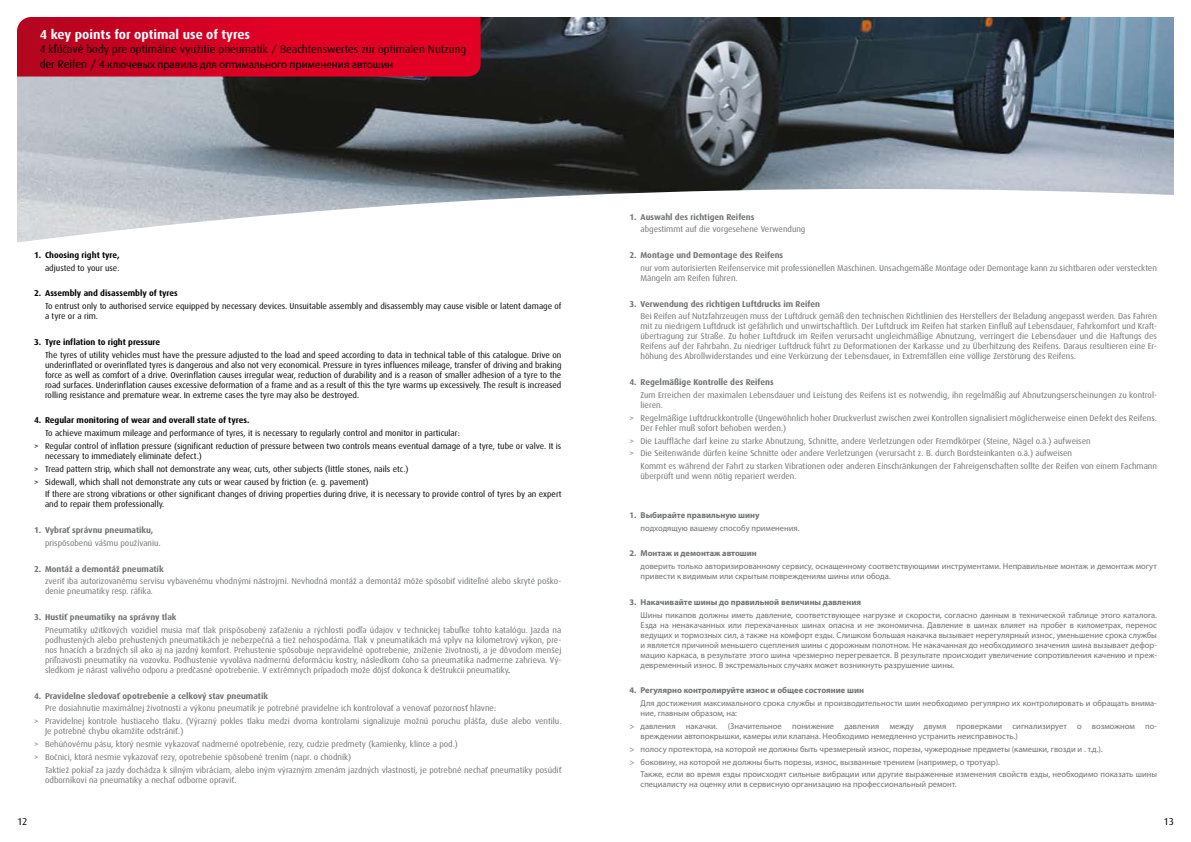
<style>
.page{position:relative;width:1191px;height:842px;background:#fff}
.page>*{position:absolute;margin:0;border:0;box-sizing:border-box;transform-origin:0 0}
.t1{font:700 13px "Dax CE";color:#fff}
.t2{font:11px "Dax CE";color:#000}
.t3{font:11px "Myriad Pro";color:#000}
.t4{font:10px "Dax CE";color:#000}
.t5{font:8.5px/10px "Dax CE";color:#707173}
.t6{font:8.5px/10px "Myriad Pro";color:#707173}
.t7{font:8.5px/10px "Dax CE";color:#000}
.t8{font:700 8.5px "Dax CE";color:#707173}
.t9{font:700 8.5px "Myriad Pro";color:#707173}
.t10{font:700 8.5px "Dax CE";color:#000}
.s1{font-family:"Dax CE"}
.s2{color:#000}
</style>
<div class="page">
<svg style="left:17px;top:17px;width:1157px;height:161px;background:#69525d"></svg>
<svg style="left:17px;top:178px;width:1157px;height:65px"></svg>
<h1 class="t1" style="left:40px;top:26px;width:212px">4 key points for optimal use of tyres</h1>
<p class="t2" style="left:40px;top:43px;width:428px">4 kľúčové body pre optimálne využitie pneumatík / Beachtenswertes zur optimalen Nutzung</p>
<p class="t3" style="left:40px;top:58px;width:355px"><span class="s1">der Reifen /</span> 4 ключевых правила для оптимального применения автошин</p>
<p class="t10" style="left:34px;top:249px;width:87px">1. Choosing right tyre,</p>
<p class="t7" style="left:45px;top:262px;width:76px">adjusted to your use.</p>
<p class="t10" style="left:34px;top:288px;width:145px">2. Assembly and disassembly of tyres</p>
<p class="t7" style="left:45px;top:301px;width:518px">To entrust only to authorised service equipped by necessary devices. Unsuitable assembly and disassembly may cause visible or latent damage of a tyre or a rim.</p>
<p class="t10" style="left:34px;top:336px;width:128px">3. Tyre inflation to right pressure</p>
<p class="t7" style="left:45px;top:349px;width:518px;text-align:justify">The tyres of utility vehicles must have the pressure adjusted to the load and speed according to data in technical table of this catalogue. Drive on underinflated or overinflated tyres is dangerous and also not very economical. Pressure in tyres influences mileage, transfer of driving and braking force as well as comfort of a drive. Overinflation causes irregular wear, reduction of durability and is a reason of smaller adhesion of a tyre to the road surfaces. Underinflation causes excessive deformation of a frame and as a result of this the tyre warms up excessively. The result is increased rolling resistance and premature wear. In extreme cases the tyre may also be destroyed.</p>
<p class="t10" style="left:34px;top:415px;width:217px">4. Regular monitoring of wear and overall state of tyres.</p>
<p class="t7" style="left:34px;top:426px;width:529px;line-height:12.8px;text-indent:11px">To achieve maximum mileage and performance of tyres, it is necessary to regularly control and monitor in particular:<br>&gt; Regular control of inflation pressure (significant reduction of pressure between two controls means eventual damage of a tyre, tube or valve. It is</p>
<p class="t7" style="left:34px;top:449px;width:376px;line-height:12.8px;text-indent:11px">necessary to immediately eliminate defect.)<br>&gt; Tread pattern strip, which shall not demonstrate any wear, cuts, other subjects (little stones, nails etc.) &gt; Sidewall, which shall not demonstrate any cuts or wear caused by friction (e. g. pavement)</p>
<p class="t7" style="left:45px;top:489px;width:518px">If there are strong vibrations or other significant changes of driving properties during drive, it is necessary to provide control of tyres by an expert and to repair them professionally.</p>
<p class="t8" style="left:34px;top:525px;width:121px">1. Vybrať správnu pneumatiku,</p>
<p class="t5" style="left:45px;top:538px;width:117px">prispôsobenú vášmu používaniu.</p>
<p class="t8" style="left:34px;top:563px;width:131px">2. Montáž a demontáž pneumatík</p>
<p class="t5" style="left:45px;top:576px;width:518px">zveriť iba autorizovanému servisu vybavenému vhodnými nástrojmi. Nevhodná montáž a demontáž môže spôsobiť viditeľné alebo skryté poško&shy;denie pneumatiky resp. ráfika.</p>
<p class="t8" style="left:34px;top:612px;width:144px">3. Hustiť pneumatiky na správny tlak</p>
<p class="t5" style="left:45px;top:625px;width:518px;text-align:justify">Pneumatiky užitkových vozidiel musia mať tlak prispôsobený zaťaženiu a rýchlosti podľa údajov v technickej tabuľke tohto katalógu. Jazda na podhustených alebo prehustených pneumatikách je nebezpečná a tiež nehospodárna. Tlak v pneumatikách má vplyv na kilometrový výkon, pre&shy;nos hnacích a brzdných síl ako aj na jazdný komfort. Prehustenie spôsobuje nepravidelné opotrebenie, zníženie životnosti, a je dôvodom menšej priľnavosti pneumatiky na vozovku. Podhustenie vyvoláva nadmernú deformáciu kostry, následkom čoho sa pneumatika nadmerne zahrieva. Vý&shy;sledkom je nárast valivého odporu a predčasné opotrebenie. V extrémnych prípadoch može dôjsť dokonca k deštrukcii pneumatiky<span class="s2">.</span></p>
<p class="t8" style="left:34px;top:690px;width:236px">4. Pravidelne sledovať opotrebenie a celkový stav pneumatík</p>
<p class="t5" style="left:34px;top:702px;width:529px;line-height:12.8px;text-indent:11px">Pre dosiahnutie maximálnej životnosti a výkonu pneumatík je potrebné pravidelne ich kontrolovať a venovať pozornosť hlavne:<br>&gt; Pravidelnej kontrole hustiaceho tlaku. (Výrazný pokles tlaku medzi dvoma kontrolami signalizuje možnú poruchu plášťa, duše alebo ventilu.</p>
<p class="t5" style="left:34px;top:725px;width:425px;line-height:12.8px;text-indent:11px">Je potrebné chybu okamžite odstrániť.)<br>&gt; Behúňovému pásu, ktorý nesmie vykazovať nadmerné opotrebenie, rezy, cudzie predmety (kamienky, klince a pod.) &gt; Bočnici, ktorá nesmie vykazovať rezy, opotrebenie spôsobené trením (napr. o chodník)</p>
<p class="t5" style="left:45px;top:764px;width:518px">Taktiež pokiaľ za jazdy dochádza k silným vibráciam, alebo iným výrazným zmenám jazdných vlastností, je potrebné nechať pneumatiky posúdiť odborníkovi na pneumatiky a nechať odborne opraviť.</p>
<p class="t8" style="left:629px;top:211px;width:126px">1. Auswahl des richtigen Reifens</p>
<p class="t5" style="left:640px;top:224px;width:166px">abgestimmt auf die vorgesehene Verwendung</p>
<p class="t8" style="left:629px;top:250px;width:155px">2. Montage und Demontage des Reifens</p>
<p class="t5" style="left:640px;top:263px;width:518px">nur vom autorisierten Reifenservice mit professionellen Maschinen. Unsachgemäße Montage oder Demontage kann zu sichtbaren oder versteckten<br>Mängeln am Reifen führen.</p>
<p class="t8" style="left:629px;top:298px;width:192px">3. Verwendung des richtigen Luftdrucks im Reifen</p>
<p class="t5" style="left:640px;top:311px;width:518px;text-align:justify">Bei Reifen auf Nutzfahrzeugen muss der Luftdruck gemäß den technischen Richtlinien des Herstellers der Beladung angepasst werden. Das Fahren mit zu niedrigem Luftdruck ist gefährlich und unwirtschaftlich. Der Luftdruck im Reifen hat starken Einfluß auf Lebensdauer, Fahrkomfort und Kraft&shy;übertragung zur Straße. Zu hoher Luftdruck im Reifen verursacht ungleichmäßige Abnutzung, verringert die Lebensdauer und die Haftungs des Reifens auf der Fahrbahn. Zu niedriger Luftdruck führt zu Deformationen der Karkasse und zu Überhitzung des Reifens. Daraus resultieren eine Er&shy;höhung des Abrollwiderstandes und eine Verkürzung der Lebensdauer, in Extremfällen eine völlige Zerstörung des Reifens.</p>
<p class="t8" style="left:629px;top:376px;width:146px">4. Regelmäßige Kontrolle des Reifens</p>
<p class="t5" style="left:640px;top:390px;width:518px">Zum Erreichen der maximalen Lebensdauer und Leistung des Reifens ist es notwendig, ihn regelmäßig auf Abnutzungserscheinungen zu kontrol&shy;lieren.</p>
<p class="t5" style="left:640px;top:412px;width:518px;text-indent:-11px">&gt; Regelmäßige Luftdruckkontrolle (Ungewöhnlich hoher Druckverlust zwischen zwei Kontrollen signalisiert möglicherweise einen Defekt des Reifens.<br>Der Fehler muß sofort behoben werden.)</p>
<p class="t5" style="left:629px;top:434px;width:462px;line-height:12.8px">&gt; Die Lauffläche darf keine zu starke Abnutzung, Schnitte, andere Verletzungen oder Fremdkörper (Steine, Nägel o.ä.) aufweisen &gt; Die Seitenwände dürfen keine Schnitte oder andere Verletzungen (verursacht z. B. durch Bordsteinkanten o.ä.) aufweisen</p>
<p class="t5" style="left:640px;top:461px;width:518px">Kommt es während der Fahrt zu starken Vibrationen oder anderen Einschränkungen der Fahreigenschaften sollte der Reifen von einem Fachmann überprüft und wenn nötig repariert werden.</p>
<p class="t9" style="left:629px;top:510px;width:131px">1. Выбирайте правильную шину</p>
<p class="t6" style="left:640px;top:523px;width:161px">подходящую вашему способу применения.</p>
<p class="t9" style="left:629px;top:549px;width:129px">2. Монтаж и демонтаж автошин</p>
<p class="t6" style="left:640px;top:561px;width:518px">доверить только авторизированному сервису, оснащенному соответствующими инструментами. Неправильные монтаж и демонтаж могут привести к видимым или скрытым повреждениям шины или обода.</p>
<p class="t9" style="left:629px;top:597px;width:233px">3. Накачивайте шины до правильной величины давления</p>
<p class="t6" style="left:640px;top:610px;width:518px;text-align:justify">Шины пикапов должны иметь давление, соответствующее нагрузке и скорости, согласно данным в технической таблице этого каталога.<br>Езда на ненакачанных или перекачанных шинах опасна и не экономична. Давление в шинах влияет на пробег в километрах, перенос ведущих и тормозных сил, а также на комфорт езды. Слишком большая накачка вызывает нерегулярный износ, уменьшение срока службы и является причиной меньшего сцепления шины с дорожным полотном. Не накачанная до необходимого значения шина вызывает дефор&shy;мацию каркаса, в результате этого шина чрезмерно перегревается. В результате происходит увеличение сопротивления качению и преж&shy;девременный износ. В экстремальных случаях может возникнуть разрушение шины.</p>
<p class="t9" style="left:629px;top:686px;width:236px">4. Регулярно контролируйте износ и общее состояние шин</p>
<p class="t6" style="left:640px;top:698px;width:517px">Для достижения максимального срока службы и производительности шин необходимо регулярно их контролировать и обращать внима&shy;ние, главным образом, на:</p>
<p class="t6" style="left:640px;top:721px;width:517px;text-indent:-11px">&gt; давления накачки. (Значительное понижение давления между двумя проверками сигнализирует о возможном по&shy;вреждении автопокрышки, камеры или клапана. Необходимо немедленно устранить неисправность.)</p>
<p class="t6" style="left:629px;top:743px;width:475px;line-height:12.8px">&gt; полосу протектора, на которой не должны быть чрезмерный износ, порезы, чужеродные предметы (камешки, гвозди и . т.д.). &gt; боковину, на которой не должны быть порезы, износ, вызванные трением (например, о тротуар).</p>
<p class="t6" style="left:640px;top:770px;width:518px">Также, если во время езды происходят сильные вибрации или другие выраженные изменения свойств езды, необходимо показать шины специалисту на оценку или в сервисную организацию на профессиональный ремонт.</p>
<p class="t4" style="left:17px;top:815px;width:12px">12</p>
<p class="t4" style="left:1163px;top:815px;width:12px">13</p>
</div>
